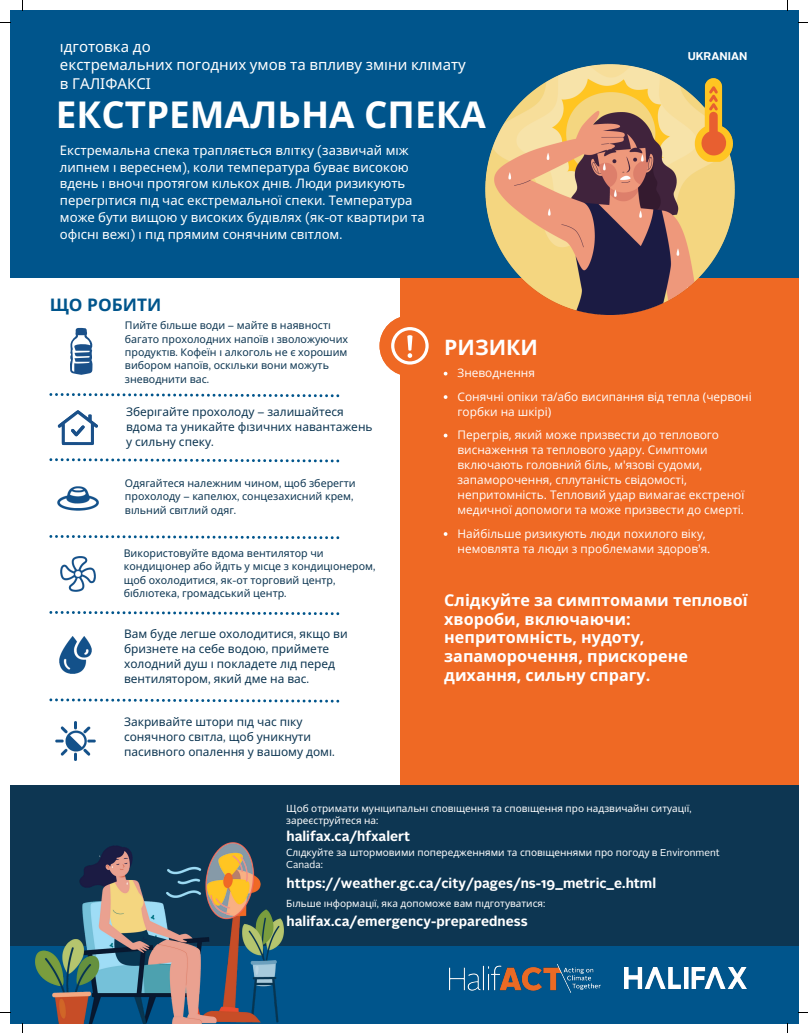
<style>
.page{position:relative;width:808px;height:1033px;background:#fff}
.page>*{position:absolute;margin:0;border:0;box-sizing:border-box;transform-origin:0 0}
.t1{font:700 36.88px "Open Sans";color:#fff}
.t2{font:700 21.12px "Open Sans";color:#fff}
.t3{font:700 17.25px "Open Sans";color:#00558c}
.t4{font:700 16.12px/18.8px "Open Sans";color:#fff}
.t5{font:15px "Noto Sans";color:#fff}
.t6{font:700 13.75px "Alright Sans";color:#fff}
.t7{font:13.12px/16.9px "Noto Sans";color:#fff}
.t8{font:11.88px/15px "Open Sans";color:#fff}
.t9{font:11.88px/15px "Noto Sans";color:#0d3652}
.t10{font:700 11.25px "Alright Sans";color:#fff}
.t11{font:10.62px/13.2px "Noto Sans";color:#0d3652}
.t12{font:10px/12.5px "Noto Sans";color:#fff}
.s1{font-family:"Alright Sans"}
</style>
<div class="page">
<div style="left:400px;top:278px;width:398px;height:506px;background:#ef6924"></div>
<div style="left:10px;top:784px;width:788px;height:162px;background:#0d3652"></div>
<div style="left:10px;top:946px;width:788px;height:77px;background:#00558c"></div>
<div style="left:10px;top:10px;width:788px;height:268px;background:#00558c"></div>
<img style="left:36px;top:843px;width:247px;height:180px">
<svg style="left:70px;top:328px;width:22px;height:47px"></svg>
<svg style="left:58px;top:410px;width:40px;height:35px"></svg>
<img style="left:58px;top:486px;width:40px;height:24px">
<img style="left:60px;top:556px;width:36px;height:35px">
<img style="left:60px;top:637px;width:31px;height:36px">
<img style="left:56px;top:721px;width:39px;height:39px">
<img style="left:624px;top:967px;width:122px;height:21px">
<img style="left:485px;top:65px;width:249px;height:249px">
<svg style="left:49px;top:393px;width:290px;height:4px"></svg>
<svg style="left:49px;top:458px;width:290px;height:4px"></svg>
<svg style="left:49px;top:535px;width:290px;height:4px"></svg>
<svg style="left:49px;top:611px;width:290px;height:4px"></svg>
<svg style="left:49px;top:698px;width:290px;height:4px"></svg>
<svg style="left:379px;top:315px;width:68px;height:61px"></svg>
<svg style="left:443px;top:395px;width:4px;height:4px"></svg>
<svg style="left:443px;top:433px;width:4px;height:4px"></svg>
<svg style="left:443px;top:532px;width:4px;height:4px"></svg>
<img style="left:449px;top:964px;width:151px;height:28px">
<p class="t5" style="left:60px;top:35px;width:92px">ідготовка до</p>
<p class="t5" style="left:60px;top:54px;width:407px">екстремальних погодних умов та впливу змі ни клі мату</p>
<p class="t5" style="left:60px;top:73px;width:92px">в ГАЛІФАКСІ</p>
<p class="t1" style="left:56px;top:89px;width:431px">ЕКСТРЕМАЛЬНА СПЕКА</p>
<p class="t7" style="left:60px;top:141px;width:366px">Екстремальна спека трапляється влітку <span class="s1">(</span>зазвичай між липнем і вереснем<span class="s1">),</span> коли температура буває високою вдень і вночі протягом кількох дні в<span class="s1">.</span> Люди ризикують перегрітися під час екстремальної спеки<span class="s1">.</span> Температура може бути вищою у високих буді влях <span class="s1">(</span>як<span class="s1">-</span>от квартири та офісні вежі<span class="s1">)</span> і під прямим сонячним світлом<span class="s1">.</span></p>
<p class="t3" style="left:50px;top:292px;width:113px">ЩО РОБИТИ</p>
<p class="t10" style="left:687px;top:51px;width:61px">UKRANIAN</p>
<p class="t11" style="left:125px;top:319px;width:225px">Пийте більше води <span class="s1">–</span> майте в наявності багато прохолодних напоїв і зволожуючих продукті в<span class="s1">.</span> Кофеїн і алкоголь не є хорошим вибором напоїв<span class="s1">,</span> оскільки вони можуть зневоднити вас<span class="s1">.</span></p>
<p class="t9" style="left:126px;top:403px;width:248px">Збері гайте прохолоду <span class="s1">–</span> залишайтеся вдома та уникайте фізичних навантажень у сильну спеку<span class="s1">.</span></p>
<p class="t11" style="left:125px;top:476px;width:232px">Одягайтеся належним чином<span class="s1">,</span> щоб зберегти прохолоду <span class="s1">–</span> капелюх<span class="s1">,</span> сонцезахисний крем<span class="s1">, </span>вільний світлий одяг<span class="s1">.</span></p>
<p class="t11" style="left:124px;top:546px;width:253px">Використовуйте вдома вентилятор чи кондиціонер або йдіть у місце з кондиціонером<span class="s1">, </span>щоб охолодитися<span class="s1">,</span> як<span class="s1">-</span>от торговий центр<span class="s1">, </span>бібліотека<span class="s1">,</span> громадський центр<span class="s1">.</span></p>
<p class="t9" style="left:124px;top:625px;width:225px">Вам буде легше охолодитися<span class="s1">,</span> якщо ви бризнете на себе водою<span class="s1">,</span> приймете холодний душ і покладете лід перед вентилятором<span class="s1">,</span> який дме на вас<span class="s1">.</span></p>
<p class="t9" style="left:124px;top:714px;width:212px">Закривайте штори під час пі ку сонячного світла<span class="s1">,</span> щоб уникнути пасивного опалення у вашому домі<span class="s1">.</span></p>
<p class="t2" style="left:444px;top:332px;width:95px">РИЗИКИ</p>
<p class="t8" style="left:457px;top:365px;width:79px">Зневоднення</p>
<p class="t8" style="left:457px;top:389px;width:296px">Сонячні опіки та/або висипання від тепла (червоні горбки на шкірі)</p>
<p class="t8" style="left:457px;top:427px;width:288px">Перегрів, який може призвести до теплового виснаження та теплового удару. Симптоми включають головний біль, м'язові судоми, запаморочення, сплутаність свідомості, непритомність. Тепловий удар вимагає екстреної медичної допомоги та може призвести до смерті.</p>
<p class="t8" style="left:457px;top:525px;width:254px">Найбільше ризикують люди похилого віку, немовлята та люди з проблемами здоров'я.</p>
<p class="t4" style="left:444px;top:590px;width:305px">Слідкуйте за симптомами теплової хвороби, включаючи: непритомність, нудоту, запаморочення, прискорене дихання, сильну спрагу.</p>
<p class="t12" style="left:286px;top:801px;width:406px">Щоб отримати муні ципальні спові щення та спові щення про надзвичайні ситуації<span class="s1">,</span></p>
<p class="t12" style="left:286px;top:814px;width:93px">зареєструйтеся на<span class="s1">:</span></p>
<p class="t6" style="left:286px;top:830px;width:125px">halifax.ca/hfxalert</p>
<p class="t12" style="left:286px;top:845px;width:435px">Слідкуйте за штормовими попередженнями та спові щеннями про погоду в <span class="s1">Environment<br>Canada:</span></p>
<p class="t6" style="left:286px;top:877px;width:371px">https://weather.gc.ca/city/pages/ns-19_metric_e.html</p>
<p class="t12" style="left:286px;top:896px;width:260px">Більше і нформації<span class="s1">,</span> яка допоможе вам підготуватися<span class="s1">:</span></p>
<p class="t6" style="left:286px;top:915px;width:242px">halifax.ca/emergency-preparedness</p>
</div>
